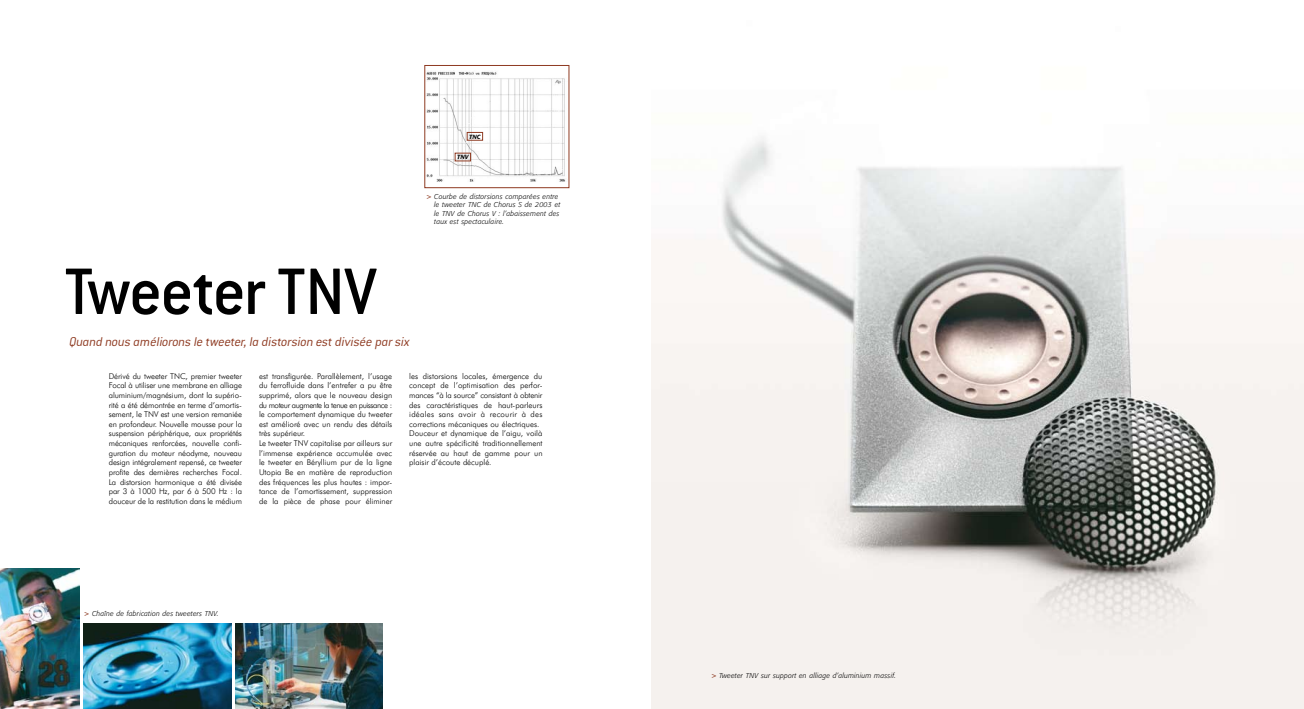
<style>
.page{position:relative;width:1304px;height:709px;background:#fff}
.page>*{position:absolute;margin:0;border:0;box-sizing:border-box;transform-origin:0 0}
.t1{font:500 72px "Conduit ITC";letter-spacing:-.025em;color:#000}
.t2{font:italic 300 14px "Conduit ITC";letter-spacing:-.01em;color:#8e3a21}
.t3{font:300 8px/9.6px "Futura BT";color:#000}
.t4{font:italic 300 7px/8.4px "Formata";letter-spacing:.03em;color:#000}
.t5{font:italic 500 6px "Formata";letter-spacing:.03em;color:#000}
.s1{font-family:"Futura BT";font-weight:500;font-style:normal;color:#8e3a21}
</style>
<div class="page">
<img style="left:235px;top:623px;width:148px;height:86px">
<img style="left:0;top:568px;width:79px;height:141px">
<img style="left:84px;top:623px;width:147px;height:86px">
<img style="left:652px;top:137px;width:652px;height:572px">
<img style="left:427px;top:71px;width:139px;height:111px">
<div style="left:425px;top:65px;width:144px;height:123px;border:1px solid #8e3a21"></div>
<div style="left:467px;top:132px;width:16px;height:8px;border:1px solid #8e3a21"></div>
<p class="t5" style="left:469px;top:133px;width:13px">TNC</p>
<p class="t5" style="left:457px;top:154px;width:13px">TNV</p>
<h1 class="t1" style="left:64px;top:251px;width:314px">Tweeter TNV</h1>
<h2 class="t2" style="left:69px;top:334px;width:342px">Quand nous améliorons le tweeter, la distorsion est divisée par six</h2>
<p class="t4" style="left:434px;top:192px;width:128px;text-indent:-8px"><span class="s1">&gt;</span> Courbe de distorsions comparées entre le tweeter TNC de Chorus S de 2003 et le TNV de Chorus V : l’abaissement des taux est spectaculaire.</p>
<p class="t3" style="left:109px;top:371px;width:135px;text-align:justify">Dérivé du tweeter TNC, premier tweeter Focal à utiliser une membrane en alliage aluminium/magnésium, dont la supério&shy;rité a été démontrée en terme d’amortis&shy;sement, le TNV est une version remaniée en profondeur. Nouvelle mousse pour la suspension périphérique, aux propriétés mécaniques renforcées, nouvelle confi&shy;guration du moteur néodyme, nouveau design intégralement repensé, ce tweeter profite des dernières recherches Focal.<br>La distorsion harmonique a été divisée par 3 à 1000 Hz, par 6 à 500 Hz : la douceur de la restitution dans le médium</p>
<p class="t3" style="left:259px;top:371px;width:135px">est transfigurée. Parallèlement, l’usage du ferrofluide dans l’entrefer a pu être supprimé, alors que le nouveau design du moteur augmente la tenue en puissance : le comportement dynamique du tweeter est amélioré avec un rendu des détails très supérieur.<br>Le tweeter TNV capitalise par ailleurs sur l’immense expérience accumulée avec le tweeter en Béryllium pur de la ligne Utopia Be en matière de reproduction des fréquences les plus hautes : impor&shy;tance de l’amortissement, suppression de la pièce de phase pour éliminer</p>
<p class="t3" style="left:409px;top:371px;width:135px">les distorsions locales, émergence du concept de l’optimisation des perfor&shy;mances “à la source” consistant à obtenir des caractéristiques de haut-parleurs idéales sans avoir à recourir à des corrections mécaniques ou électriques.<br>Douceur et dynamique de l’aigu, voilà une autre spécificité traditionnellement réservée au haut de gamme pour un plaisir d’écoute décuplé.</p>
<p class="t4" style="left:84px;top:609px;width:136px"><span class="s1">&gt;</span> Chaîne de fabrication des tweeters TNV.</p>
<p class="t4" style="left:711px;top:671px;width:186px"><span class="s1">&gt;</span> Tweeter TNV sur support en alliage d’aluminium massif.</p>
</div>
